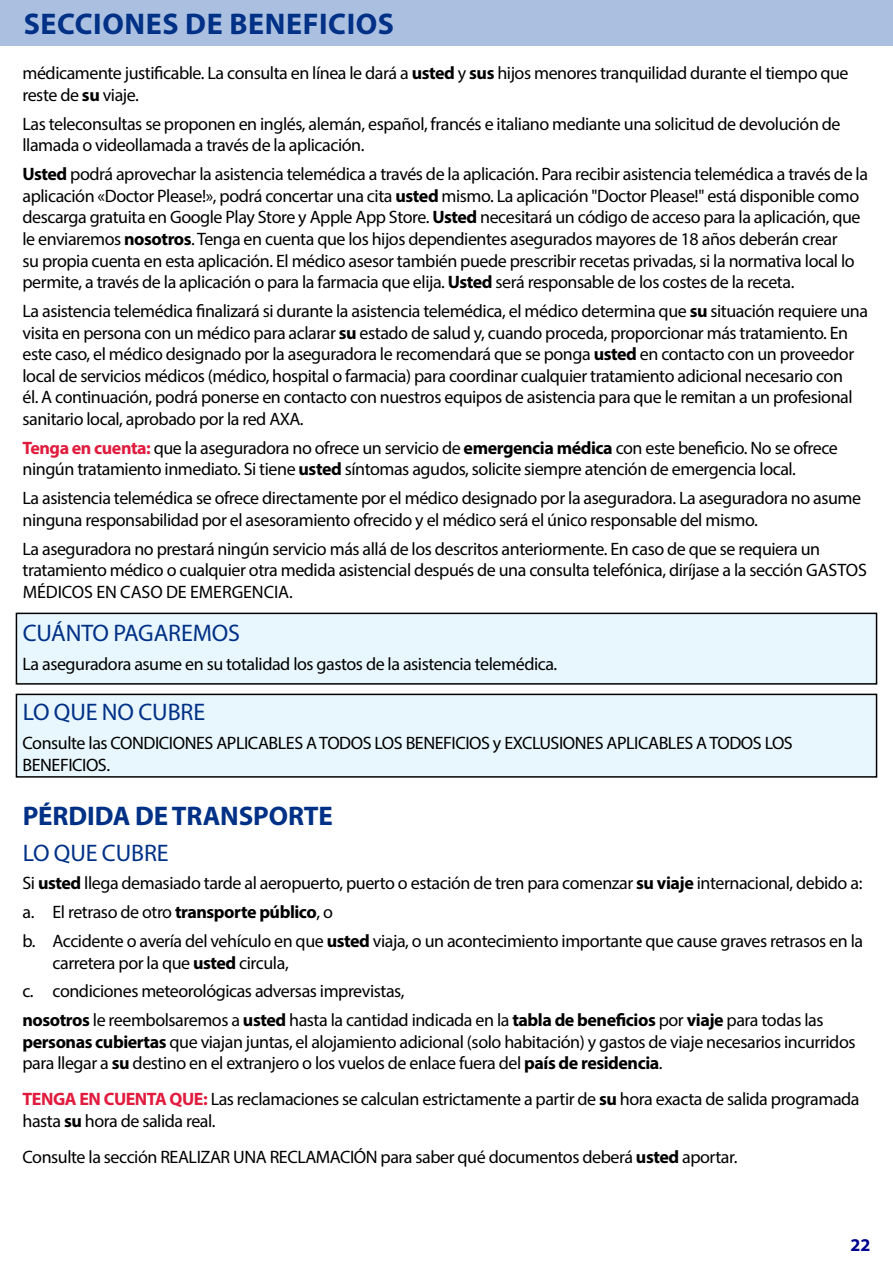
<style>
.page{position:relative;width:893px;height:1263px;background:#fff}
.page>*{position:absolute;margin:0;border:0;box-sizing:border-box;transform-origin:0 0}
.t1{font:700 30px "Myriad Pro";letter-spacing:.02em;color:#003186}
.Heading{font:700 27px "Myriad Pro";letter-spacing:-.005em;color:#003186}
.Subheading{font:24px "Myriad Pro";letter-spacing:-.005em;color:#003186}
.t2{font:18px/21.6px "Myriad Pro";letter-spacing:-.025em;color:#000}
.t3{font:700 18px "Myriad Pro";color:#00008f}
.s1{font-weight:700}
.s2{font-weight:700;color:#e11b3d}
</style>
<div class="page">
<div style="left:0;top:0;width:893px;height:45px;background:#abc0e1"></div>
<div style="left:16px;top:694px;width:860px;height:83px;background:#e8f6fd"></div>
<div style="left:16px;top:694px;width:861px;height:84px;border:2px solid #000"></div>
<div style="left:16px;top:613px;width:860px;height:71px;background:#e8f6fd"></div>
<div style="left:16px;top:613px;width:861px;height:72px;border:2px solid #000"></div>
<h1 class="t1" style="left:24px;top:4px;width:372px">SECCIONES DE BENEFICIOS</h1>
<p class="t2" style="left:22px;top:62px;width:828px">médicamente justificable. La consulta en línea le dará a <span class="s1">usted</span> y <span class="s1">sus</span> hijos menores tranquilidad durante el tiempo que reste de <span class="s1">su</span> viaje.</p>
<p class="t2" style="left:22px;top:113px;width:820px">Las teleconsultas se proponen en inglés, alemán, español, francés e italiano mediante una solicitud de devolución de llamada o videollamada a través de la aplicación.</p>
<p class="t2" style="left:22px;top:163px;width:847px"><span class="s1">Usted</span> podrá aprovechar la asistencia telemédica a través de la aplicación. Para recibir asistencia telemédica a través de la aplicación «Doctor Please!», podrá concertar una cita <span class="s1">usted</span> mismo. La aplicación "Doctor Please!" está disponible como descarga gratuita en Google Play Store y Apple App Store. <span class="s1">Usted</span> necesitará un código de acceso para la aplicación, que le enviaremos <span class="s1">nosotros</span>. Tenga en cuenta que los hijos dependientes asegurados mayores de 18 años deberán crear<br>su propia cuenta en esta aplicación. El médico asesor también puede prescribir recetas privadas, si la normativa local lo permite, a través de la aplicación o para la farmacia que elija. <span class="s1">Usted</span> será responsable de los costes de la receta.</p>
<p class="t2" style="left:22px;top:300px;width:847px">La asistencia telemédica finalizará si durante la asistencia telemédica, el médico determina que <span class="s1">su</span> situación requiere una visita en persona con un médico para aclarar <span class="s1">su</span> estado de salud y, cuando proceda, proporcionar más tratamiento. En este caso, el médico designado por la aseguradora le recomendará que se ponga <span class="s1">usted</span> en contacto con un proveedor local de servicios médicos (médico, hospital o farmacia) para coordinar cualquier tratamiento adicional necesario con<br>él. A continuación, podrá ponerse en contacto con nuestros equipos de asistencia para que le remitan a un profesional sanitario local, aprobado por la red AXA.</p>
<p class="t2" style="left:22px;top:437px;width:817px"><span class="s2">Tenga en cuenta:</span> que la aseguradora no ofrece un servicio de <span class="s1">emergencia médica</span> con este beneficio. No se ofrece ningún tratamiento inmediato. Si tiene <span class="s1">usted</span> síntomas agudos, solicite siempre atención de emergencia local.</p>
<p class="t2" style="left:22px;top:487px;width:840px">La asistencia telemédica se ofrece directamente por el médico designado por la aseguradora. La aseguradora no asume ninguna responsabilidad por el asesoramiento ofrecido y el médico será el único responsable del mismo.</p>
<p class="t2" style="left:22px;top:537px;width:846px">La aseguradora no prestará ningún servicio más allá de los descritos anteriormente. En caso de que se requiera un tratamiento médico o cualquier otra medida asistencial después de una consulta telefónica, diríjase a la sección GASTOS<br>MÉDICOS EN CASO DE EMERGENCIA.</p>
<p class="Subheading" style="left:23px;top:618px;width:219px">CUÁNTO PAGAREMOS</p>
<p class="t2" style="left:22px;top:653px;width:536px">La aseguradora asume en su totalidad los gastos de la asistencia telemédica.</p>
<p class="Subheading" style="left:23px;top:697px;width:184px">LO QUE NO CUBRE</p>
<p class="t2" style="left:22px;top:732px;width:772px">Consulte las CONDICIONES APLICABLES A TODOS LOS BENEFICIOS y EXCLUSIONES APLICABLES A TODOS LOS<br>BENEFICIOS.</p>
<p class="Heading" style="left:23px;top:798px;width:312px">PÉRDIDA DE TRANSPORTE</p>
<p class="Subheading" style="left:23px;top:838px;width:147px">LO QUE CUBRE</p>
<p class="t2" style="left:22px;top:872px;width:841px">Si <span class="s1">usted</span> llega demasiado tarde al aeropuerto, puerto o estación de tren para comenzar <span class="s1">su viaje</span> internacional, debido a:</p>
<p class="t2" style="left:22px;top:901px;width:312px">a. El retraso de otro <span class="s1">transporte público</span>, o</p>
<p class="t2" style="left:52px;top:930px;width:812px;text-indent:-30px">b. Accidente o avería del vehículo en que <span class="s1">usted</span> viaja, o un acontecimiento importante que cause graves retrasos en la carretera por la que <span class="s1">usted</span> circula,</p>
<p class="t2" style="left:22px;top:980px;width:383px">c. condiciones meteorológicas adversas imprevistas,</p>
<p class="t2" style="left:22px;top:1009px;width:834px"><span class="s1">nosotros</span> le reembolsaremos a <span class="s1">usted</span> hasta la cantidad indicada en la <span class="s1">tabla de beneficios</span> por <span class="s1">viaje</span> para todas las <span class="s1">personas cubiertas</span> que viajan juntas, el alojamiento adicional (solo habitación) y gastos de viaje necesarios incurridos para llegar a <span class="s1">su</span> destino en el extranjero o los vuelos de enlace fuera del <span class="s1">país de residencia</span>.</p>
<p class="t2" style="left:22px;top:1088px;width:839px"><span class="s2">TENGA EN CUENTA QUE:</span> Las reclamaciones se calculan estrictamente a partir de <span class="s1">su</span> hora exacta de salida programada hasta <span class="s1">su</span> hora de salida real.</p>
<p class="t2" style="left:22px;top:1146px;width:716px">Consulte la sección REALIZAR UNA RECLAMACIÓN para saber qué documentos deberá <span class="s1">usted</span> aportar.</p>
<p class="t3" style="left:850px;top:1233px;width:21px">22</p>
</div>
